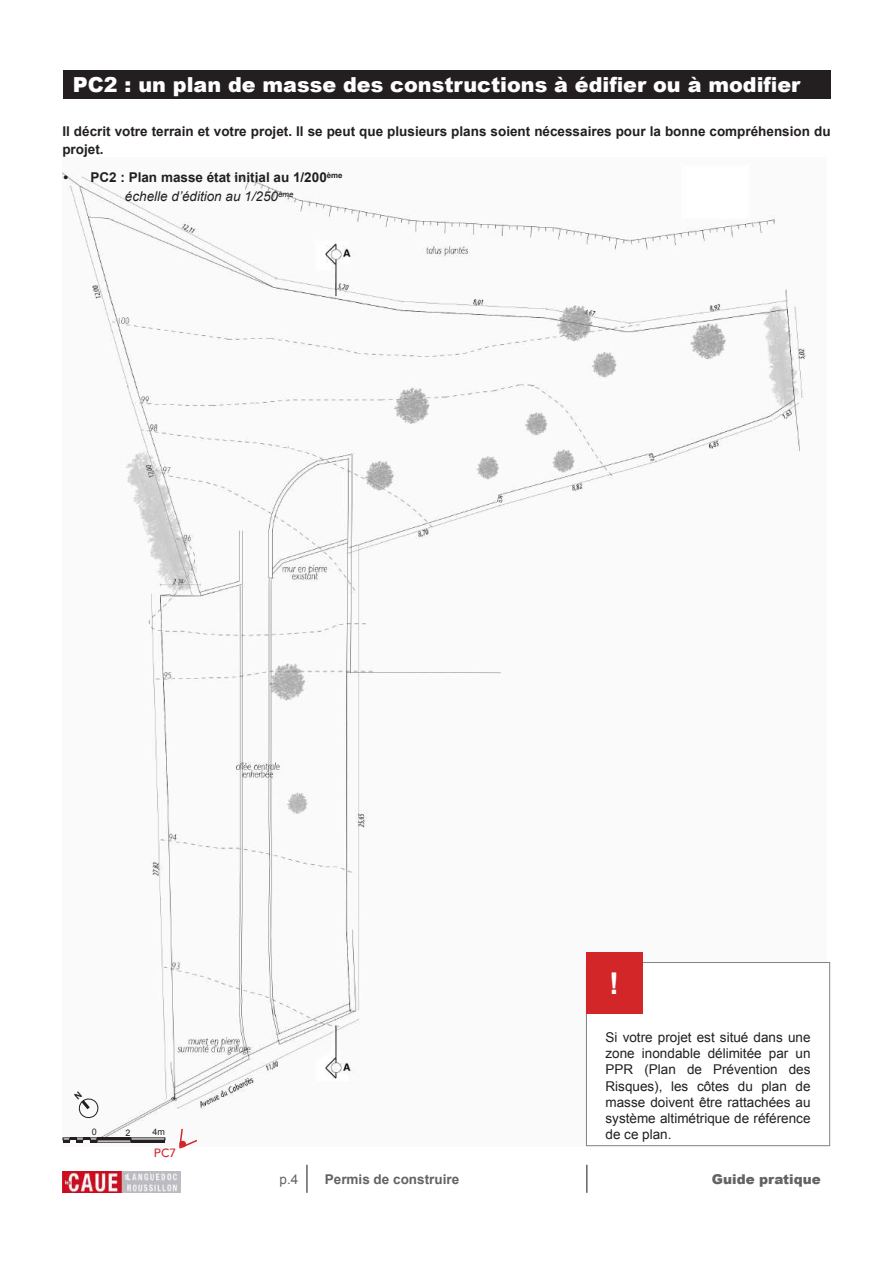
<style>
.page{position:relative;width:893px;height:1263px;background:#fff}
.page>*{position:absolute;margin:0;border:0;box-sizing:border-box;transform-origin:0 0}
.t1{font:700 30px "Arial";color:#fff}
.t2{font:900 20.7px "Arial";color:#fff}
.t3{font:700 13.5px/18.8px "Arial";color:#231f20}
.t4{font:13.5px/16.2px "Arial";color:#231f20;text-align:justify}
.t5{font:700 13.5px "Arial";color:#636366}
.t6{font:900 13.5px "Arial";color:#636366}
.t7{font:13.5px "Arial";color:#636366}
.t8{font:500 12px "Avenir";color:#d32628}
.t9{font:9px "Arial";color:#231f20}
.s1{font-weight:400;font-style:italic}
</style>
<div class="page">
<img style="left:63px;top:1171px;width:117px;height:22px">
<hr style="left:306px;top:1165px;width:2px;height:28px;background:#636366">
<hr style="left:586px;top:1165px;width:2px;height:28px;background:#636366">
<img style="left:63px;top:173px;width:743px;height:973px">
<div style="left:63px;top:70px;width:768px;height:28px;background:#231f20"></div>
<hr style="left:97px;top:1138px;width:34px;height:2px;background:#231f20">
<hr style="left:131px;top:1140px;width:34px;height:2px;background:#231f20">
<hr style="left:97px;top:1140px;width:34px;height:2px;background:#fff">
<hr style="left:131px;top:1138px;width:34px;height:2px;background:#fff">
<svg style="left:63px;top:1128px;width:34px;height:14px"></svg>
<svg style="left:152px;top:1128px;width:13px;height:8px"></svg>
<div style="left:586px;top:962px;width:244px;height:184px;background:#fff"></div>
<div style="left:586px;top:962px;width:244px;height:184px;border:1px solid #808285"></div>
<div style="left:586px;top:952px;width:56px;height:61px;background:#d32628"></div>
<svg style="left:178px;top:1127px;width:21px;height:22px"></svg>
<svg style="left:125px;top:1129px;width:6px;height:9px"></svg>
<svg style="left:74px;top:1092px;width:25px;height:27px"></svg>
<h2 class="t2" style="left:73px;top:69px;width:729px">PC2 : un plan de masse des constructions à édifier ou à modifier</h2>
<p class="t3" style="left:62px;top:122px;width:770px">Il décrit votre terrain et votre projet. Il se peut que plusieurs plans soient nécessaires pour la bonne compréhension du projet.</p>
<p class="t3" style="left:125px;top:169px;width:219px;text-indent:-62px">• PC2 : Plan masse état initial au 1/200<sup>ème </sup><span class="s1">échelle d’édition au 1/250</span><sup>ème</sup></p>
<p class="t9" style="left:92px;top:1126px;width:7px">0</p>
<p class="t9" style="left:152px;top:1126px;width:14px">4m</p>
<p class="t9" style="left:126px;top:1127px;width:7px">2</p>
<p class="t8" style="left:154px;top:1143px;width:24px">PC7</p>
<h1 class="t1" style="left:609px;top:963px;width:11px">!</h1>
<p class="t4" style="left:605px;top:1029px;width:207px">Si votre projet est situé dans une zone inondable délimitée par un PPR (Plan de Prévention des Risques), les côtes du plan de masse doivent être rattachées au système altimétrique de référence de ce plan.</p>
<p class="t7" style="left:280px;top:1170px;width:20px">p.4</p>
<p class="t5" style="left:325px;top:1170px;width:136px">Permis de construire</p>
<p class="t6" style="left:712px;top:1169px;width:110px">Guide pratique</p>
</div>
